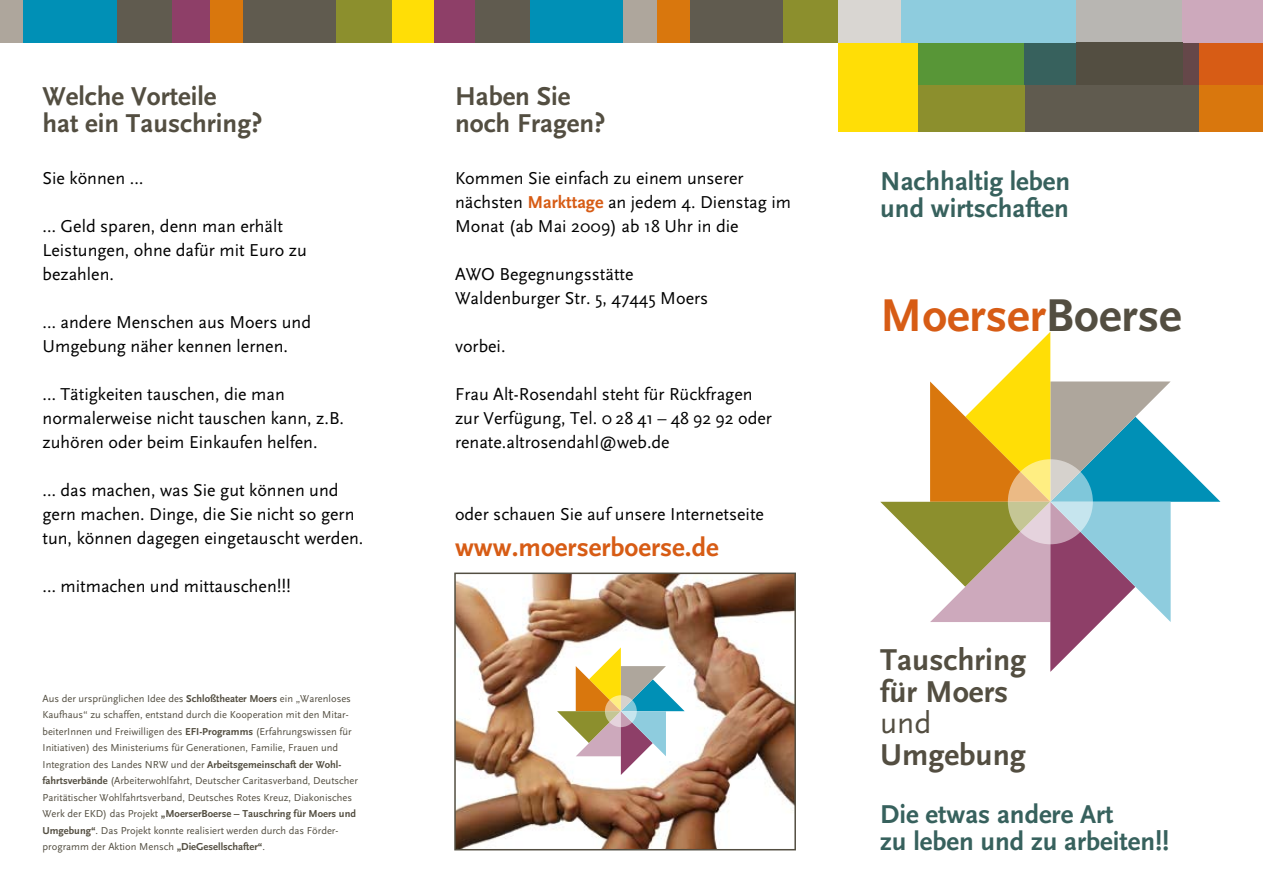
<style>
.page{position:relative;width:1263px;height:893px;background:#fff}
.page>*{position:absolute;margin:0;border:0;box-sizing:border-box;transform-origin:0 0}
.t1{font:700 48px "Scala Sans";color:#d75c15}
.t2{font:700 31.5px/31.5px "Scala Sans";color:#534e41}
.t3{font:31.5px "Scala Sans";color:#534e41}
.t4{font:700 27px/27px "Scala Sans";color:#37615d}
.t5{font:700 27px/27px "Scala Sans";color:#534e41}
.t6{font:700 27px "Scala Sans";color:#d75c15}
.t7{font:18px/24px "Scala Sans";color:#000}
.t8{font:10.5px/16.5px "Scala Sans";color:#534e41}
.s1{font-weight:700}
.s2{font-weight:700;color:#d75c15}
.s3{color:#534e41}
</style>
<div class="page">
<div style="left:434px;top:0;width:43px;height:43px;background:#8e3f68"></div>
<div style="left:475px;top:0;width:56px;height:43px;background:#605b4f"></div>
<div style="left:530px;top:0;width:94px;height:43px;background:#0090b6"></div>
<div style="left:624px;top:0;width:33px;height:43px;background:#aea69c"></div>
<div style="left:783px;top:0;width:55px;height:43px;background:#8c8f2d"></div>
<div style="left:690px;top:0;width:93px;height:43px;background:#605b4f"></div>
<div style="left:657px;top:0;width:33px;height:43px;background:#d9770d"></div>
<svg style="left:880px;top:332px;width:340px;height:340px"></svg>
<svg style="left:1008px;top:459px;width:85px;height:85px;background:#cecbb8"></svg>
<div style="left:170px;top:0;width:43px;height:43px;background:#8e3f68"></div>
<div style="left:116px;top:0;width:55px;height:43px;background:#605b4f"></div>
<div style="left:23px;top:0;width:93px;height:43px;background:#0090b6"></div>
<div style="left:0;top:0;width:23px;height:43px;background:#aea69c"></div>
<div style="left:391px;top:0;width:43px;height:43px;background:#ffde06"></div>
<div style="left:336px;top:0;width:55px;height:43px;background:#8c8f2d"></div>
<div style="left:243px;top:0;width:93px;height:43px;background:#605b4f"></div>
<div style="left:210px;top:0;width:33px;height:43px;background:#d9770d"></div>
<img style="left:457px;top:576px;width:336px;height:271px">
<div style="left:454px;top:573px;width:342px;height:277px;border:2px solid #534e41"></div>
<div style="left:838px;top:43px;width:80px;height:89px;background:#ffde06"></div>
<div style="left:918px;top:43px;width:107px;height:89px;background:#8c8f2d"></div>
<div style="left:1025px;top:43px;width:174px;height:89px;background:#605b4f"></div>
<div style="left:1199px;top:43px;width:64px;height:89px;background:#d9770d"></div>
<div style="left:1182px;top:43px;width:21px;height:42px;background:#654749"></div>
<div style="left:1199px;top:43px;width:64px;height:42px;background:#d75c15"></div>
<div style="left:1076px;top:0;width:106px;height:43px;background:#b8b6b2"></div>
<div style="left:1182px;top:0;width:81px;height:43px;background:#cda9bc"></div>
<div style="left:1076px;top:43px;width:106px;height:42px;background:#534e41"></div>
<div style="left:918px;top:43px;width:107px;height:42px;background:#589637"></div>
<div style="left:1025px;top:43px;width:51px;height:42px;background:#37615d"></div>
<div style="left:838px;top:0;width:63px;height:43px;background:#d9d6d2"></div>
<div style="left:901px;top:0;width:175px;height:43px;background:#8eccde"></div>
<svg style="left:557px;top:647px;width:128px;height:128px"></svg>
<svg style="left:605px;top:695px;width:32px;height:32px"></svg>
<h3 class="t5" style="left:43px;top:83px;width:221px">Welche Vorteile<br>hat ein Tauschring?</h3>
<p class="t7" style="left:43px;top:167px;width:102px">Sie können …</p>
<p class="t7" style="left:43px;top:215px;width:266px">… Geld sparen, denn man erhält<br>Leistungen, ohne dafür mit Euro zu bezahlen.</p>
<p class="t7" style="left:43px;top:311px;width:270px">… andere Menschen aus Moers und<br>Umgebung näher kennen lernen.</p>
<p class="t7" style="left:43px;top:383px;width:303px">… Tätigkeiten tauschen, die man normalerweise nicht tauschen kann, z.B. zuhören oder beim Einkaufen helfen.</p>
<p class="t7" style="left:43px;top:479px;width:322px">… das machen, was Sie gut können und gern machen. Dinge, die Sie nicht so gern tun, können dagegen eingetauscht werden.</p>
<p class="t7" style="left:43px;top:575px;width:250px">… mitmachen und mittauschen!!!</p>
<p class="t8" style="left:43px;top:690px;width:317px">Aus der ursprünglichen Idee des <span class="s1">Schloßtheater Moers</span> ein „Warenloses Kaufhaus“ zu schaffen, entstand durch die Kooperation mit den Mitar&shy;beiterInnen und Freiwilligen des <span class="s1">EFI-Programms</span> (Erfahrungswissen für Initiativen) des Ministeriums für Generationen, Familie, Frauen und Integration des Landes NRW und der <span class="s1">Arbeitsgemeinschaft der Wohl&shy;fahrtsverbände</span> (Arbeiterwohlfahrt, Deutscher Caritasverband, Deutscher Paritätischer Wohlfahrtsverband, Deutsches Rotes Kreuz, Diakonisches Werk der EKD) das Projekt <span class="s1">„MoerserBoerse – Tauschring für Moers und Umgebung“</span>. Das Projekt konnte realisiert werden durch das Förder&shy;programm der Aktion Mensch <span class="s1">„DieGesellschafter“</span>.</p>
<h3 class="t5" style="left:455px;top:83px;width:152px">Haben Sie noch Fragen?</h3>
<p class="t7" style="left:455px;top:167px;width:338px">Kommen Sie einfach zu einem unserer nächsten <span class="s2">Markttage</span> an jedem 4. Dienstag im<br>Monat (ab Mai 2009) ab 18 Uhr in die</p>
<p class="t7" style="left:455px;top:263px;width:255px">AWO Begegnungsstätte<br>Waldenburger Str. 5, 47445 Moers</p>
<p class="t7" style="left:455px;top:335px;width:52px">vorbei.</p>
<p class="t7" style="left:455px;top:383px;width:318px">Frau Alt-Rosendahl steht für Rückfragen zur Verfügung, Tel. 0 28 41 – 48 92 92 oder renate.altrosendahl@web.de</p>
<p class="t7" style="left:455px;top:503px;width:311px">oder schauen Sie auf unsere Internetseite</p>
<h3 class="t6" style="left:455px;top:533px;width:265px">www.moerserboerse.de</h3>
<h3 class="t4" style="left:880px;top:168px;width:191px">Nachhaltig leben und wirtschaften</h3>
<h1 class="t1" style="left:880px;top:290px;width:303px">Moerser<span class="s3">Boerse</span></h1>
<h2 class="t2" style="left:880px;top:645px;width:147px">Tauschring für Moers</h2>
<h2 class="t3" style="left:880px;top:706px;width:53px">und</h2>
<h2 class="t2" style="left:880px;top:740px;width:147px">Umgebung</h2>
<h3 class="t4" style="left:880px;top:802px;width:291px">Die etwas andere Art<br>zu leben und zu arbeiten!!</h3>
</div>
